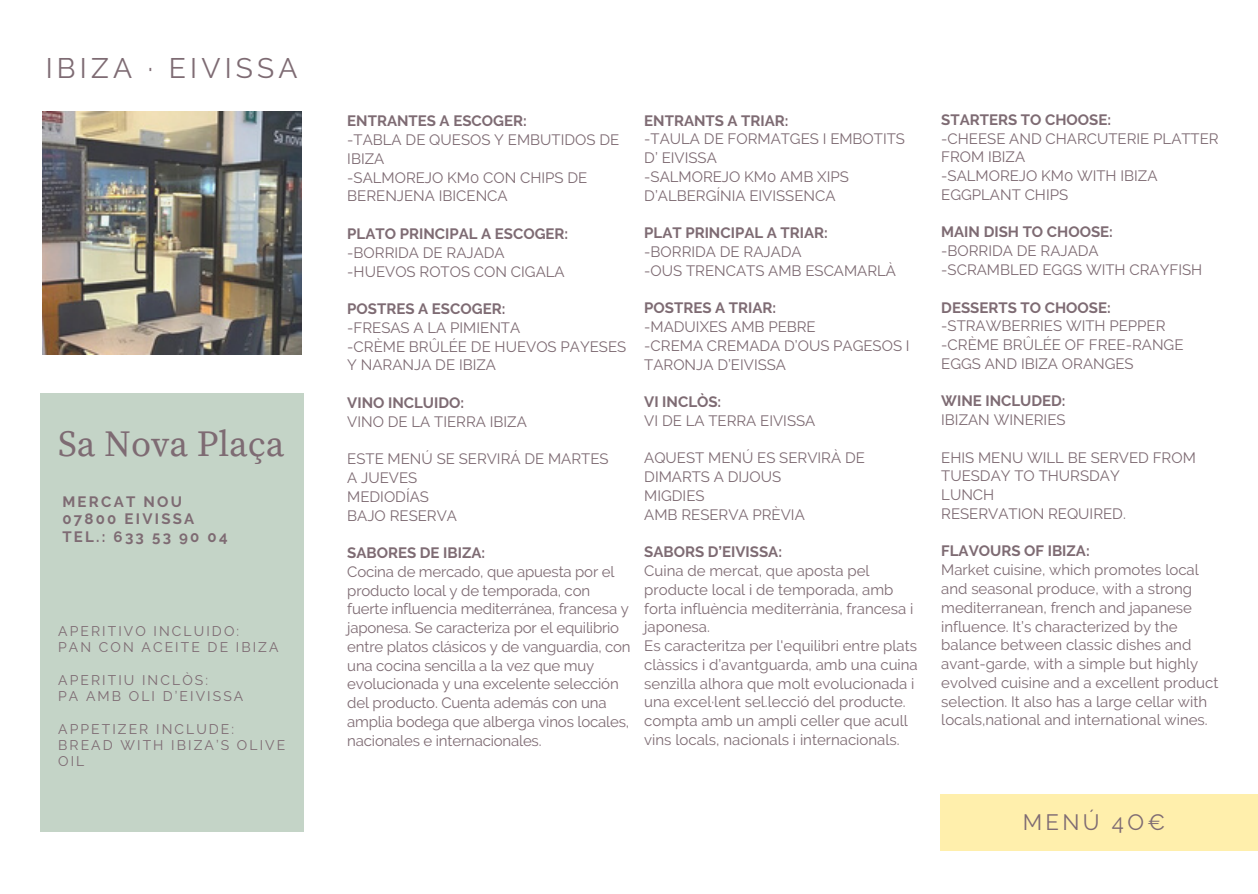
<style>
.page{position:relative;width:1258px;height:894px;background:#fff}
.page>*{position:absolute;margin:0;border:0;box-sizing:border-box;transform-origin:0 0}
.t1{font:36.6px "Source Serif Pro";color:#7e6b73}
.t2{font:28.2px "Raleway";letter-spacing:.15em;color:#7e6b73}
.t3{font:22.2px "Raleway";letter-spacing:.15em;color:#7e6b73}
.t4{font:15px/18.6px "Raleway";color:#7e6b73}
.t5{font:700 15px "Raleway";color:#7e6b73}
.t6{font:700 15px/17.4px "Raleway";letter-spacing:.15em;color:#7e6b73}
.t7{font:13.8px/16.2px "Raleway";letter-spacing:.15em;color:#7e6b73}
</style>
<div class="page">
<img style="left:43px;top:112px;width:258px;height:243px">
<div style="left:40px;top:393px;width:264px;height:438px;background:#c4d4c7"></div>
<div style="left:940px;top:793px;width:318px;height:57px;background:#ffefac"></div>
<h2 class="t2" style="left:46px;top:51px;width:253px">IBIZA · EIVISSA</h2>
<h1 class="t1" style="left:58px;top:422px;width:228px">Sa Nova Plaça</h1>
<p class="t6" style="left:62px;top:492px;width:167px">MERCAT NOU<br>07800 EIVISSA<br>TEL.: 633 53 90 04</p>
<p class="t7" style="left:58px;top:623px;width:222px">APERITIVO INCLUIDO:<br>PAN CON ACEITE DE IBIZA</p>
<p class="t7" style="left:58px;top:671px;width:187px">APERITIU INCLÒS:<br>PA AMB OLI D’EIVISSA</p>
<p class="t7" style="left:58px;top:720px;width:229px">APPETIZER INCLUDE:<br>BREAD WITH IBIZA’S OLIVE<br>OIL</p>
<p class="t5" style="left:347px;top:112px;width:181px">ENTRANTES A ESCOGER:</p>
<p class="t4" style="left:347px;top:130px;width:273px">-TABLA DE QUESOS Y EMBUTIDOS DE<br>IBIZA<br>-SALMOREJO KM0 CON CHIPS DE<br>BERENJENA IBICENCA</p>
<p class="t5" style="left:347px;top:225px;width:222px">PLATO PRINCIPAL A ESCOGER:</p>
<p class="t4" style="left:347px;top:243px;width:219px">-BORRIDA DE RAJADA -HUEVOS ROTOS CON CIGALA</p>
<p class="t5" style="left:347px;top:300px;width:160px">POSTRES A ESCOGER:</p>
<p class="t4" style="left:347px;top:318px;width:280px">-FRESAS A LA PIMIENTA<br>-CRÈME BRÛLÉE DE HUEVOS PAYESES<br>Y NARANJA DE IBIZA</p>
<p class="t5" style="left:347px;top:393px;width:118px">VINO INCLUIDO:</p>
<p class="t4" style="left:347px;top:412px;width:181px">VINO DE LA TIERRA IBIZA</p>
<p class="t4" style="left:347px;top:449px;width:263px">ESTE MENÚ SE SERVIRÁ DE MARTES<br>A JUEVES<br>MEDIODÍAS<br>BAJO RESERVA</p>
<p class="t5" style="left:347px;top:543px;width:139px">SABORES DE IBIZA:</p>
<p class="t4" style="left:347px;top:562px;width:285px">Cocina de mercado, que apuesta por el producto local y de temporada, con fuerte influencia mediterránea, francesa y japonesa. Se caracteriza por el equilibrio entre platos clásicos y de vanguardia, con una cocina sencilla a la vez que muy evolucionada y una excelente selección del producto. Cuenta además con una amplia bodega que alberga vinos locales, nacionales e internacionales.</p>
<p class="t5" style="left:644px;top:111px;width:146px">ENTRANTS A TRIAR:</p>
<p class="t4" style="left:644px;top:130px;width:262px">-TAULA DE FORMATGES I EMBOTITS<br>D’ EIVISSA<br>-SALMOREJO KM0 AMB XIPS<br>D’ALBERGÍNIA EIVISSENCA</p>
<p class="t5" style="left:644px;top:224px;width:185px">PLAT PRINCIPAL A TRIAR:</p>
<p class="t4" style="left:644px;top:242px;width:253px">-BORRIDA DE RAJADA<br>-OUS TRENCATS AMB ESCAMARLÀ</p>
<p class="t5" style="left:644px;top:299px;width:133px">POSTRES A TRIAR:</p>
<p class="t4" style="left:644px;top:317px;width:267px">-MADUIXES AMB PEBRE<br>-CREMA CREMADA D’OUS PAGESOS I<br>TARONJA D’EIVISSA</p>
<p class="t5" style="left:644px;top:393px;width:79px">VI INCLÒS:</p>
<p class="t4" style="left:644px;top:411px;width:173px">VI DE LA TERRA EIVISSA</p>
<p class="t4" style="left:644px;top:448px;width:222px">AQUEST MENÚ ES SERVIRÀ DE<br>DIMARTS A DIJOUS<br>MIGDIES<br>AMB RESERVA PRÈVIA</p>
<p class="t5" style="left:644px;top:543px;width:139px">SABORS D’EIVISSA:</p>
<p class="t4" style="left:644px;top:561px;width:275px">Cuina de mercat, que aposta pel producte local i de temporada, amb forta influència mediterrània, francesa i japonesa.<br>Es caracteritza per l'equilibri entre plats clàssics i d’avantguarda, amb una cuina senzilla alhora que molt evolucionada i una excel·lent sel.lecció del producte. compta amb un ampli celler que acull vins locals, nacionals i internacionals.</p>
<p class="t5" style="left:941px;top:111px;width:171px">STARTERS TO CHOOSE:</p>
<p class="t4" style="left:941px;top:129px;width:279px">-CHEESE AND CHARCUTERIE PLATTER<br>FROM IBIZA<br>-SALMOREJO KM0 WITH IBIZA<br>EGGPLANT CHIPS</p>
<p class="t5" style="left:941px;top:223px;width:173px">MAIN DISH TO CHOOSE:</p>
<p class="t4" style="left:941px;top:241px;width:262px">-BORRIDA DE RAJADA<br>-SCRAMBLED EGGS WITH CRAYFISH</p>
<p class="t5" style="left:941px;top:298px;width:171px">DESSERTS TO CHOOSE:</p>
<p class="t4" style="left:941px;top:316px;width:244px">-STRAWBERRIES WITH PEPPER -CRÈME BRÛLÉE OF FREE-RANGE<br>EGGS AND IBIZA ORANGES</p>
<p class="t5" style="left:941px;top:392px;width:126px">WINE INCLUDED:</p>
<p class="t4" style="left:941px;top:410px;width:126px">IBIZAN WINERIES</p>
<p class="t4" style="left:941px;top:448px;width:256px">EHIS MENU WILL BE SERVED FROM<br>TUESDAY TO THURSDAY<br>LUNCH<br>RESERVATION REQUIRED.</p>
<p class="t5" style="left:941px;top:542px;width:150px">FLAVOURS OF IBIZA:</p>
<p class="t4" style="left:941px;top:560px;width:279px">Market cuisine, which promotes local and seasonal produce, with a strong mediterranean, french and japanese influence. It’s characterized by the balance between classic dishes and avant-garde, with a simple but highly evolved cuisine and a excellent product selection. It also has a large cellar with locals,national and international wines.</p>
<h3 class="t3" style="left:1023px;top:808px;width:144px">MENÚ 4O€</h3>
</div>
